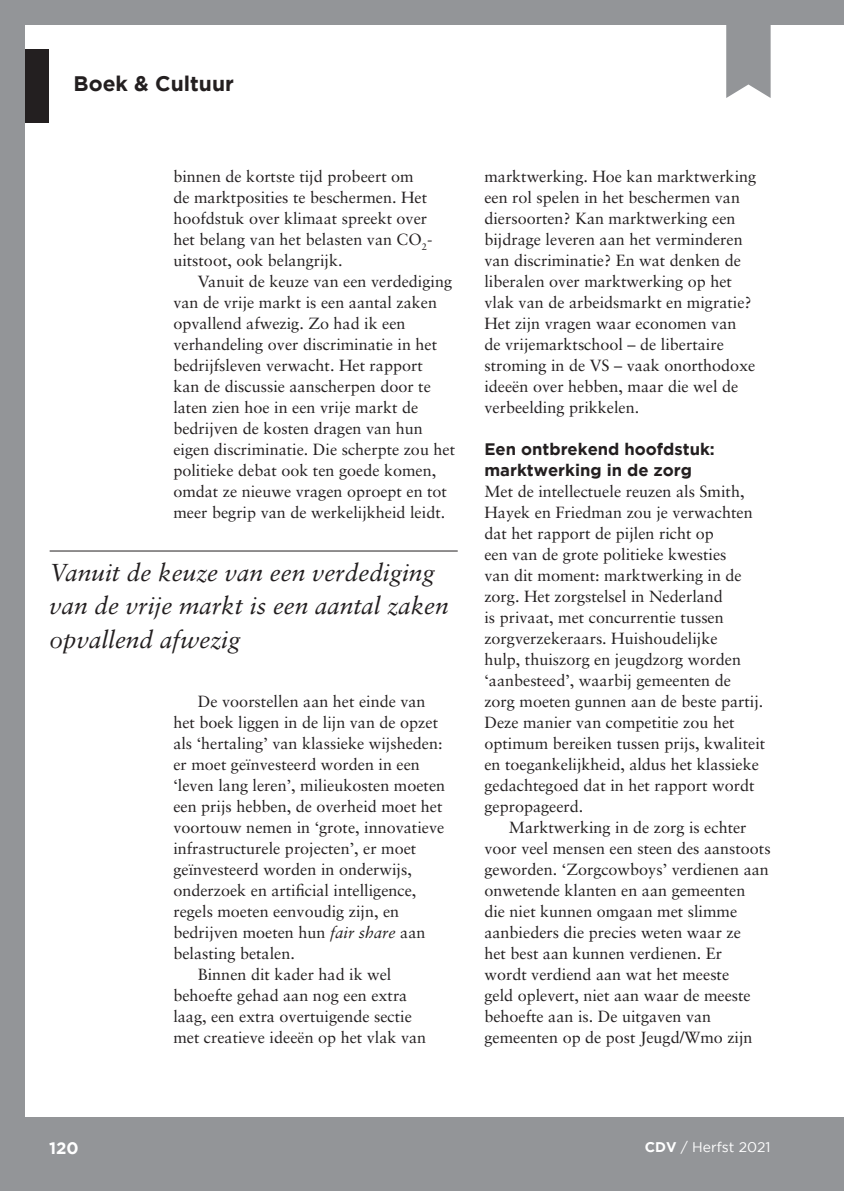
<style>
.page{position:relative;width:844px;height:1191px;background:#fff}
.page>*{position:absolute;margin:0;border:0;box-sizing:border-box;transform-origin:0 0}
.t1{font:italic 24.5px/33.2px "Sabon LT";color:#231f20}
.t2{font:700 21px "Gotham";color:#231f20}
.t3{font:700 16.62px/21px "Gotham";color:#231f20}
.t4{font:700 16.62px "Gotham";color:#fff}
.t5{font:16.1px/21px "Sabon LT";color:#231f20}
.t6{font:14px "Gotham";color:#fff}
.s1{font-style:italic}
.s2{font-weight:700}
</style>
<div class="page">
<svg style="left:726px;top:24px;width:44px;height:74px;background:#9d9fa2"></svg>
<hr style="left:50px;top:550px;width:407px;height:1px;background:#231f20">
<div style="left:0;top:49px;width:49px;height:73px;background:#231f20"></div>
<div style="left:0;top:1117px;width:843px;height:74px;background:#939598"></div>
<div style="left:0;top:0;width:843px;height:24px;background:#939598"></div>
<div style="left:0;top:0;width:24px;height:1191px;background:#939598"></div>
<h2 class="t2" style="left:73px;top:71px;width:162px">Boek &amp; Cultuur</h2>
<p class="t5" style="left:173px;top:166px;width:260px">binnen de kortste tijd probeert om de marktposities te beschermen. Het hoofdstuk over klimaat spreekt over het belang van het belasten van CO<sub>2</sub>- uitstoot, ook belangrijk.</p>
<p class="t5" style="left:173px;top:271px;width:283px;text-indent:25px">Vanuit de keuze van een verdediging van de vrije markt is een aantal zaken opvallend afwezig. Zo had ik een verhandeling over discriminatie in het bedrijfsleven verwacht. Het rapport<br>kan de discussie aanscherpen door te laten zien hoe in een vrije markt de bedrijven de kosten dragen van hun eigen discriminatie. Die scherpte zou het politieke debat ook ten goede komen, omdat ze nieuwe vragen oproept en tot meer begrip van de werkelijkheid leidt.</p>
<h1 class="t1" style="left:50px;top:556px;width:400px">Vanuit de keuze van een verdediging van de vrije markt is een aantal zaken opvallend afwezig</h1>
<p class="t5" style="left:198px;top:691px;width:229px">De voorstellen aan het einde van</p>
<p class="t5" style="left:173px;top:712px;width:266px">het boek liggen in de lijn van de opzet</p>
<p class="t5" style="left:173px;top:733px;width:270px">als ‘hertaling’ van klassieke wijsheden:</p>
<p class="t5" style="left:173px;top:754px;width:248px">er moet geïnvesteerd worden in een</p>
<p class="t5" style="left:173px;top:775px;width:273px">‘leven lang leren’, milieukosten moeten</p>
<p class="t5" style="left:173px;top:796px;width:270px">een prijs hebben, de overheid moet het</p>
<p class="t5" style="left:173px;top:817px;width:272px">voortouw nemen in ‘grote, innovatieve</p>
<p class="t5" style="left:173px;top:838px;width:244px">infrastructurele projecten’, er moet</p>
<p class="t5" style="left:173px;top:859px;width:240px">geïnvesteerd worden in onderwijs,</p>
<p class="t5" style="left:173px;top:880px;width:244px">onderzoek en artificial intelligence,</p>
<p class="t5" style="left:173px;top:901px;width:227px">regels moeten eenvoudig zijn, en</p>
<p class="t5" style="left:173px;top:922px;width:253px">bedrijven moeten hun <span class="s1">fair share</span> aan</p>
<p class="t5" style="left:173px;top:943px;width:123px">belasting betalen.</p>
<p class="t5" style="left:198px;top:964px;width:195px">Binnen dit kader had ik wel</p>
<p class="t5" style="left:173px;top:985px;width:235px">behoefte gehad aan nog een extra</p>
<p class="t5" style="left:173px;top:1006px;width:240px">laag, een extra overtuigende sectie</p>
<p class="t5" style="left:173px;top:1027px;width:254px">met creatieve ideeën op het vlak van</p>
<p class="t5" style="left:484px;top:166px;width:273px">marktwerking. Hoe kan marktwerking een rol spelen in het beschermen van diersoorten? Kan marktwerking een bijdrage leveren aan het verminderen van discriminatie? En wat denken de liberalen over marktwerking op het vlak van de arbeidsmarkt en migratie?<br>Het zijn vragen waar economen van de vrijemarktschool – de libertaire stroming in de VS – vaak onorthodoxe ideeën over hebben, maar die wel de verbeelding prikkelen.</p>
<p class="t3" style="left:484px;top:438px;width:232px">Een ontbrekend hoofdstuk: marktwerking in de zorg</p>
<p class="t5" style="left:484px;top:481px;width:282px">Met de intellectuele reuzen als Smith, Hayek en Friedman zou je verwachten dat het rapport de pijlen richt op<br>een van de grote politieke kwesties<br>van dit moment: marktwerking in de zorg. Het zorgstelsel in Nederland<br>is privaat, met concurrentie tussen zorgverzekeraars. Huishoudelijke<br>hulp, thuiszorg en jeugdzorg worden ‘aanbesteed’, waarbij gemeenten de zorg moeten gunnen aan de beste partij.<br>Deze manier van competitie zou het optimum bereiken tussen prijs, kwaliteit en toegankelijkheid, aldus het klassieke gedachtegoed dat in het rapport wordt gepropageerd.</p>
<p class="t5" style="left:484px;top:817px;width:287px;text-indent:25px">Marktwerking in de zorg is echter voor veel mensen een steen des aanstoots geworden. ‘Zorgcowboys’ verdienen aan onwetende klanten en aan gemeenten<br>die niet kunnen omgaan met slimme aanbieders die precies weten waar ze<br>het best aan kunnen verdienen. Er<br>wordt verdiend aan wat het meeste<br>geld oplevert, niet aan waar de meeste behoefte aan is. De uitgaven van gemeenten op de post Jeugd/Wmo zijn</p>
<p class="t4" style="left:49px;top:1138px;width:31px">120</p>
<p class="t6" style="left:644px;top:1138px;width:127px"><span class="s2">CDV</span> / Herfst 2021</p>
</div>
